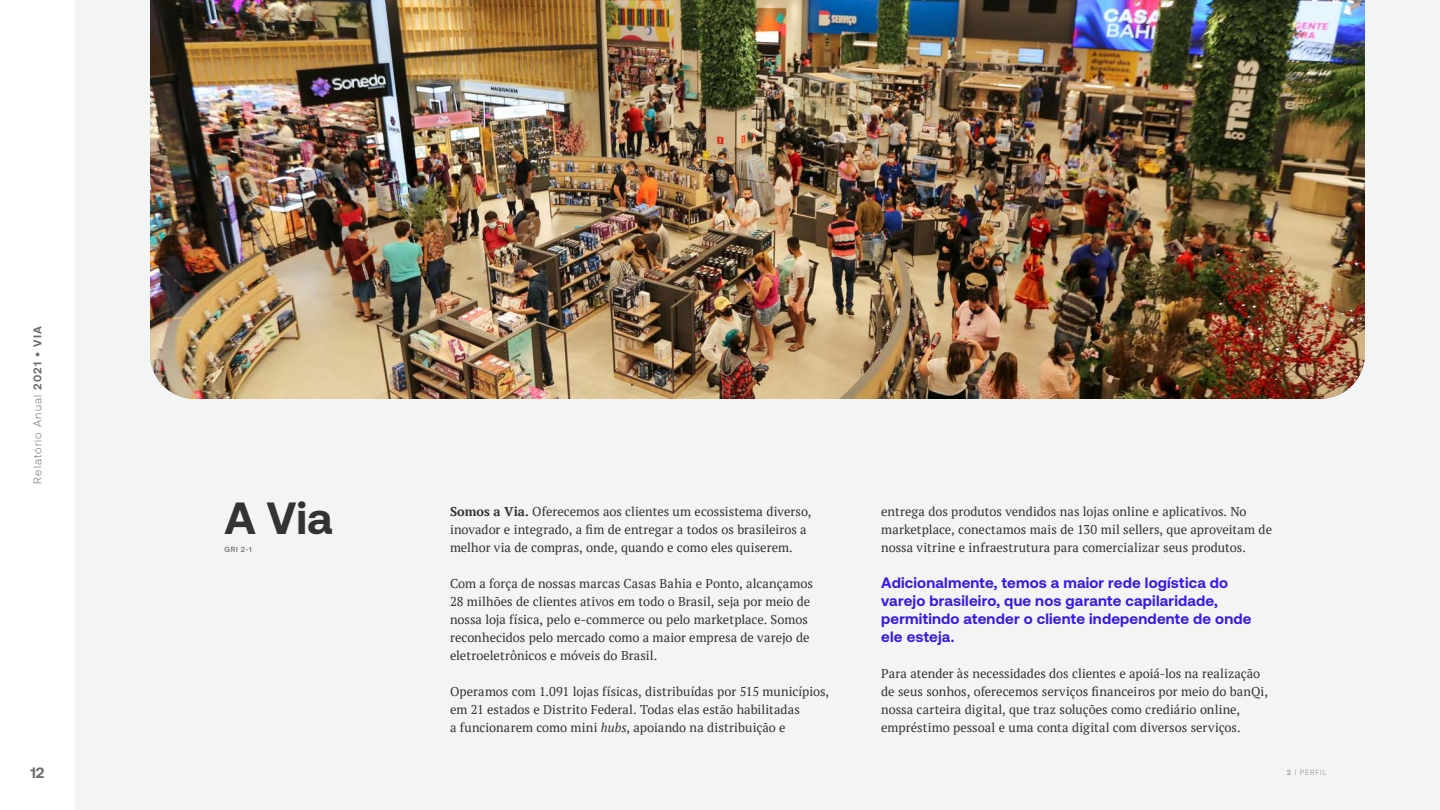
<style>
.page{position:relative;width:1440px;height:810px;background:#fff}
.page>*{position:absolute;margin:0;border:0;box-sizing:border-box;transform-origin:0 0}
.t1{font:700 45px "Aeonik";color:#333}
.t2{font:700 15px/18px "Aeonik";letter-spacing:.015em;color:#3b19e5}
.t3{font:700 15px "Aeonik";color:#6d6e70}
.t4{font:12.75px/18px "PT Serif";color:#333}
.t5{font:300 11.25px "Aeonik";letter-spacing:.105em;color:#6d6e70}
.t6{font:7.5px "Aeonik";letter-spacing:.105em;color:#a6a8ab}
.t7{font:500 7.5px "Aeonik";color:#6d6e70}
.s1{font-weight:700}
.s2{font-style:italic}
</style>
<div class="page">
<div style="left:75px;top:0;width:1365px;height:810px;background:#f3f4f4"></div>
<img style="left:150px;top:0;width:1215px;height:399px">
<p class="t5" style="left:31px;top:484px;width:159px;rotate:-90deg">Relatório Anual <span class="s1">2021 • VIA</span></p>
<p class="t3" style="left:30px;top:764px;width:16px">12</p>
<h1 class="t1" style="left:224px;top:492px;width:109px">A Via</h1>
<p class="t7" style="left:224px;top:545px;width:29px">GRI 2-1</p>
<p class="t4" style="left:450px;top:502px;width:363px"><span class="s1">Somos a Via.</span> Oferecemos aos clientes um ecossistema diverso, inovador e integrado, a fim de entregar a todos os brasileiros a melhor via de compras, onde, quando e como eles quiserem.</p>
<p class="t4" style="left:450px;top:574px;width:364px">Com a força de nossas marcas Casas Bahia e Ponto, alcançamos 28 milhões de clientes ativos em todo o Brasil, seja por meio de nossa loja física, pelo e-commerce ou pelo marketplace. Somos reconhecidos pelo mercado como a maior empresa de varejo de eletroeletrônicos e móveis do Brasil.</p>
<p class="t4" style="left:450px;top:682px;width:381px">Operamos com 1.091 lojas físicas, distribuídas por 515 municípios, em 21 estados e Distrito Federal. Todas elas estão habilitadas<br>a funcionarem como mini <span class="s2">hubs</span>, apoiando na distribuição e</p>
<p class="t4" style="left:881px;top:502px;width:392px">entrega dos produtos vendidos nas lojas online e aplicativos. No marketplace, conectamos mais de 130 mil sellers, que aproveitam de nossa vitrine e infraestrutura para comercializar seus produtos.</p>
<p class="t2" style="left:881px;top:574px;width:372px">Adicionalmente, temos a maior rede logística do varejo brasileiro, que nos garante capilaridade, permitindo atender o cliente independente de onde ele esteja.</p>
<p class="t4" style="left:881px;top:664px;width:388px">Para atender às necessidades dos clientes e apoiá-los na realização de seus sonhos, oferecemos serviços financeiros por meio do banQi, nossa carteira digital, que traz soluções como crediário online, empréstimo pessoal e uma conta digital com diversos serviços.</p>
<p class="t6" style="left:1287px;top:768px;width:41px"><span class="s1">2</span> | PERFIL</p>
</div>
